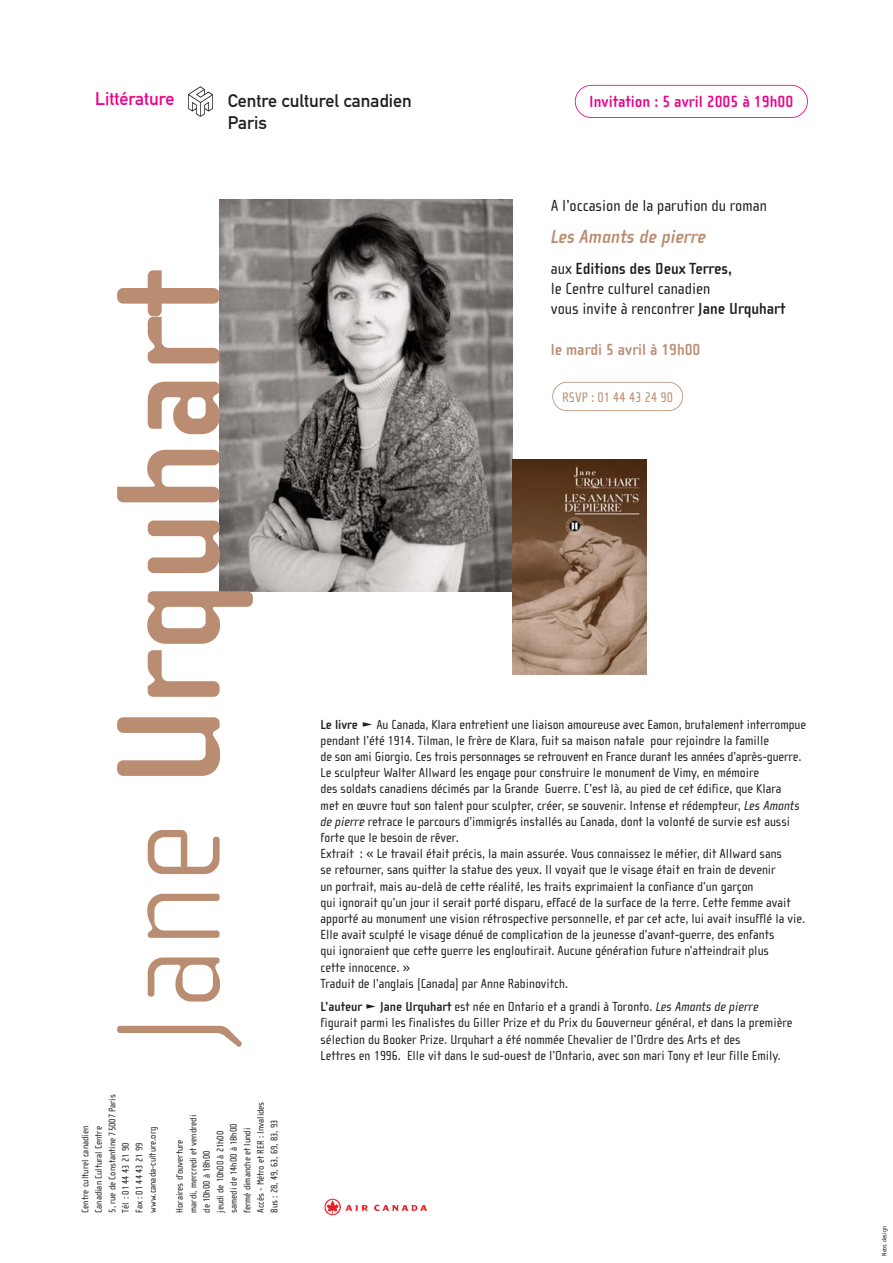
<style>
.page{position:relative;width:893px;height:1263px;background:#fff}
.page>*{position:absolute;margin:0;border:0;box-sizing:border-box;transform-origin:0 0}
.t1{font:700 151.5px "Cholla Sans";color:#ba8d72}
.t2{font:italic 700 19.5px "Cholla Sans";color:#ba8d72}
.t3{font:18px/21.6px "DIN Mittelschrift Alternate";color:#231f20}
.t4{font:18px "DIN Mittelschrift Alternate";color:#ec008c}
.t5{font:700 16.65px "Cholla Sans";color:#ec008c}
.t6{font:16.5px/19.8px "Cholla Sans";color:#231f20}
.t7{font:700 16.5px "Cholla Sans";color:#ba8d72}
.t8{font:14.25px "Cholla Sans";color:#ba8d72}
.t9{font:13.5px/16.2px "Cholla Sans";color:#231f20}
.t10{font:9.75px/13.5px "Cholla Sans";color:#231f20}
.t11{font:6.75px "Cholla Sans";color:#231f20}
.s1{font-weight:100}
.s2{font-weight:700}
.s3{font-style:italic}
</style>
<div class="page">
<div style="left:552px;top:382px;width:131px;height:29px;border:2px solid #ba8d72;border-radius:15px"></div>
<img style="left:324px;top:1198px;width:104px;height:18px">
<img style="left:219px;top:199px;width:294px;height:392px">
<div style="left:575px;top:85px;width:233px;height:33px;border:2px solid #ec008c;border-radius:17px"></div>
<img style="left:513px;top:459px;width:133px;height:215px">
<img style="left:188px;top:86px;width:25px;height:30px">
<h3 class="t4" style="left:95px;top:92px;width:81px">Littérature</h3>
<h3 class="t3" style="left:228px;top:92px;width:186px">Centre culturel canadien<br>Paris</h3>
<p class="t5" style="left:589px;top:96px;width:206px">Invitation : 5 avril 2005 à 19h00</p>
<h1 class="t1" style="left:112px;top:1050px;width:781px;rotate:-90deg"><span class="s1">Jane</span> Urquhart</h1>
<p class="t10" style="left:80px;top:1213px;width:120px;rotate:-90deg">Centre culturel canadien<br>Canadian Cultural Centre<br>5, rue de Constantine 75007 Paris<br>Tél : 01 44 43 21 90<br>Fax : 01 44 43 21 99 www.canada-culture.org</p>
<p class="t10" style="left:174px;top:1213px;width:112px;rotate:-90deg">Horaires d’ouverture<br>mardi, mercredi et vendredi<br>de 10h00 à 18h00<br>jeudi de 10h00 à 21h00<br>samedi de 14h00 à 18h00 fermé dimanche et lundi<br>Accès - Métro et RER : Invalides<br>Bus : 28, 49, 63, 69, 83, 93</p>
<p class="t6" style="left:551px;top:198px;width:218px">A l’occasion de la parution du roman</p>
<h2 class="t2" style="left:551px;top:229px;width:157px">Les Amants de pierre</h2>
<p class="t6" style="left:551px;top:261px;width:236px">aux <span class="s2">Editions des Deux Terres,<br></span>le Centre culturel canadien<br>vous invite à rencontrer <span class="s2">Jane Urquhart</span></p>
<p class="t7" style="left:551px;top:343px;width:151px">le mardi 5 avril à 19h00</p>
<p class="t8" style="left:562px;top:393px;width:112px">RSVP : 01 44 43 24 90</p>
<p class="t9" style="left:321px;top:718px;width:487px"><span class="s2">Le livre</span> ❑ Au Canada, Klara entretient une liaison amoureuse avec Eamon, brutalement interrompue pendant l’été 1914. Tilman, le frère de Klara, fuit sa maison natale pour rejoindre la famille<br>de son ami Giorgio. Ces trois personnages se retrouvent en France durant les années d’après-guerre.<br>Le sculpteur Walter Allward les engage pour construire le monument de Vimy, en mémoire<br>des soldats canadiens décimés par la Grande Guerre. C’est là, au pied de cet édifice, que Klara<br>met en œuvre tout son talent pour sculpter, créer, se souvenir. Intense et rédempteur, <span class="s3">Les Amants de pierre</span> retrace le parcours d’immigrés installés au Canada, dont la volonté de survie est aussi forte que le besoin de rêver.<br>Extrait : « Le travail était précis, la main assurée. Vous connaissez le métier, dit Allward sans<br>se retourner, sans quitter la statue des yeux. Il voyait que le visage était en train de devenir<br>un portrait, mais au-delà de cette réalité, les traits exprimaient la confiance d’un garçon<br>qui ignorait qu’un jour il serait porté disparu, effacé de la surface de la terre. Cette femme avait apporté au monument une vision rétrospective personnelle, et par cet acte, lui avait insufflé la vie.<br>Elle avait sculpté le visage dénué de complication de la jeunesse d’avant-guerre, des enfants<br>qui ignoraient que cette guerre les engloutirait. Aucune génération future n’atteindrait plus<br>cette innocence. »<br>Traduit de l’anglais (Canada) par Anne Rabinovitch.</p>
<p class="t9" style="left:321px;top:1000px;width:473px"><span class="s2">L’auteur</span> ❑ <span class="s2">Jane Urquhart</span> est née en Ontario et a grandi à Toronto. <span class="s3">Les Amants de pierre </span>figurait parmi les finalistes du Giller Prize et du Prix du Gouverneur général, et dans la première sélection du Booker Prize. Urquhart a été nommée Chevalier de l’Ordre des Arts et des<br>Lettres en 1996. Elle vit dans le sud-ouest de l’Ontario, avec son mari Tony et leur fille Emily.</p>
<p class="t11" style="left:882px;top:1256px;width:31px;rotate:-90deg">Neos design</p>
</div>
